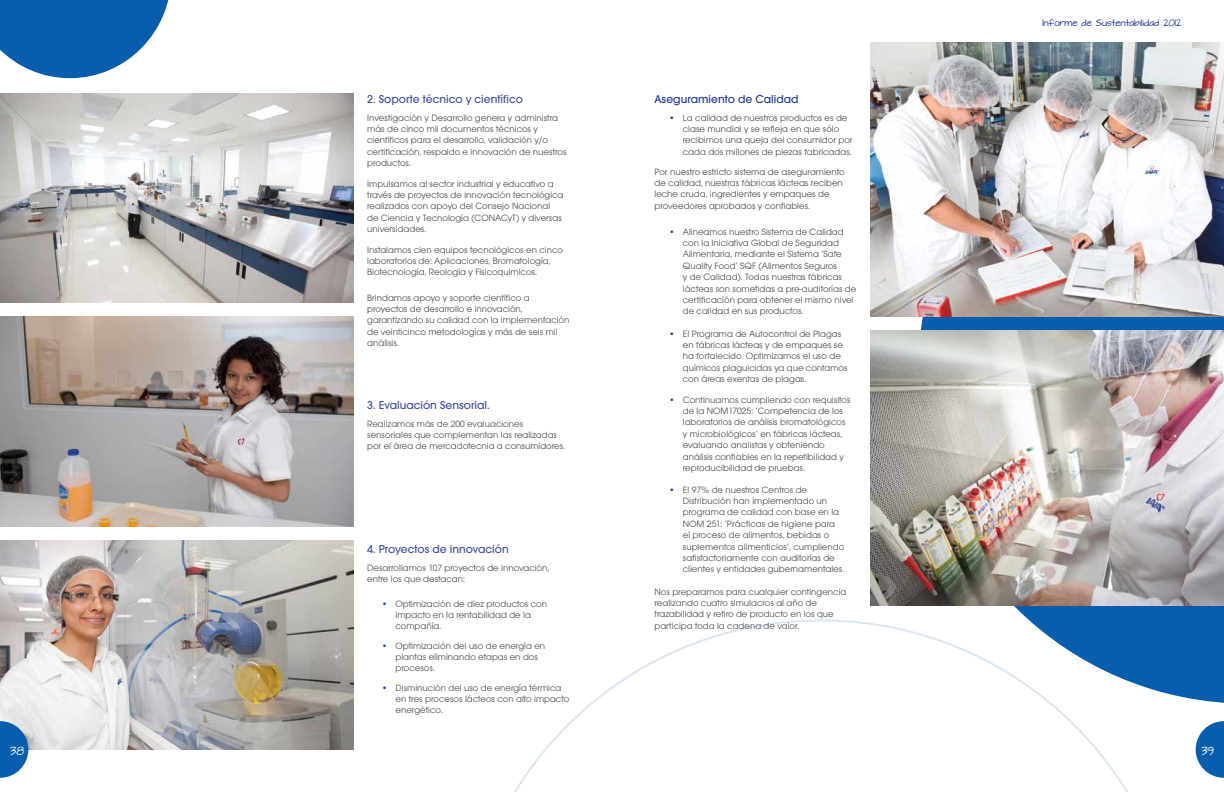
<style>
.page{position:relative;width:1224px;height:792px;background:#fff}
.page>*{position:absolute;margin:0;border:0;box-sizing:border-box;transform-origin:0 0}
.t1{font:500 12px "Avant Gard EF";color:#43519f}
.t2{font:500 12px "Avant Gard EF";color:#233d94}
.t3{font:10px "Architects Daughter";color:#fff}
.t4{font:9.5px/11.4px "Avant Gard EF";color:#4d4d4f}
.t5{font:8px "Architects Daughter";color:#233d94}
.s1{font-weight:500;color:#233d94}
</style>
<div class="page">
<svg style="left:1196px;top:721px;width:28px;height:57px"></svg>
<img style="left:0;top:93px;width:353px;height:210px">
<img style="left:0;top:317px;width:353px;height:209px">
<img style="left:0;top:540px;width:353px;height:209px">
<svg style="left:514px;top:619px;width:614px;height:173px"></svg>
<svg style="left:0;top:0;width:169px;height:78px"></svg>
<svg style="left:0;top:721px;width:28px;height:57px;background:#387cb9"></svg>
<svg style="left:918px;top:317px;width:306px;height:387px"></svg>
<img style="left:871px;top:43px;width:353px;height:274px">
<img style="left:871px;top:331px;width:353px;height:274px">
<p class="t3" style="left:10px;top:744px;width:15px">38</p>
<p class="t1" style="left:367px;top:92px;width:157px">2. Soporte técnico y científico</p>
<p class="t4" style="left:367px;top:112px;width:201px">Investigación y Desarrollo genera y administra más de cinco mil documentos técnicos y científicos para el desarrollo, validación y/o certificación, respaldo e innovación de nuestros productos.</p>
<p class="t4" style="left:367px;top:178px;width:198px">Impulsamos al sector industrial y educativo a través de proyectos de innovación tecnológica realizados con apoyo del Consejo Nacional de Ciencia y Tecnología (CONACyT) y diversas universidades.</p>
<p class="t4" style="left:367px;top:244px;width:197px">Instalamos cien equipos tecnológicos en cinco laboratorios de: Aplicaciones, Bromatología,<br>Biotecnología, Reología y Fisicoquímicos.</p>
<p class="t4" style="left:367px;top:292px;width:204px">Brindamos apoyo y soporte científico a proyectos de desarrollo e innovación, garantizando su calidad con la implementación de veinticinco metodologías y más de seis mil análisis.</p>
<p class="t1" style="left:367px;top:398px;width:124px">3. Evaluación Sensorial.</p>
<p class="t4" style="left:367px;top:418px;width:200px">Realizamos más de 200 evaluaciones sensoriales que complementan las realizadas por el área de mercadotecnia a consumidores.</p>
<p class="t1" style="left:367px;top:542px;width:143px">4. Proyectos de innovación</p>
<p class="t4" style="left:367px;top:562px;width:184px">Desarrollamos 107 proyectos de innovación, entre los que destacan:</p>
<p class="t4" style="left:396px;top:598px;width:153px;text-indent:-14px"><span class="s1">•</span> Optimización de diez productos con impacto en la rentabilidad de la compañía.</p>
<p class="t4" style="left:396px;top:640px;width:151px;text-indent:-14px"><span class="s1">•</span> Optimización del uso de energía en plantas eliminando etapas en dos procesos.</p>
<p class="t4" style="left:396px;top:682px;width:175px;text-indent:-14px"><span class="s1">•</span> Disminución del uso de energía térmica en tres procesos lácteos con alto impacto energético.</p>
<p class="t2" style="left:655px;top:92px;width:146px">Aseguramiento de Calidad</p>
<p class="t4" style="left:683px;top:112px;width:171px;text-indent:-14px"><span class="s1">•</span> La calidad de nuestros productos es de clase mundial y se refleja en que sólo recibimos una queja del consumidor por cada dos millones de piezas fabricadas.</p>
<p class="t4" style="left:655px;top:166px;width:192px">Por nuestro estricto sistema de aseguramiento de calidad, nuestras fábricas lácteas reciben leche cruda, ingredientes y empaques de proveedores aprobados y confiables.</p>
<p class="t4" style="left:683px;top:226px;width:175px;text-indent:-14px"><span class="s1">•</span> Alineamos nuestro Sistema de Calidad con la Iniciativa Global de Seguridad Alimentaria, mediante el Sistema ‘Safe Quality Food’ SQF (Alimentos Seguros<br>y de Calidad). Todas nuestras fábricas lácteas son sometidas a pre-auditorías de certificación para obtener el mismo nivel de calidad en sus productos.</p>
<p class="t4" style="left:683px;top:328px;width:166px;text-indent:-14px"><span class="s1">•</span> El Programa de Autocontrol de Plagas en fábricas lácteas y de empaques se ha fortalecido. Optimizamos el uso de químicos plaguicidas ya que contamos con áreas exentas de plagas.</p>
<p class="t4" style="left:683px;top:394px;width:169px;text-indent:-14px"><span class="s1">•</span> Continuamos cumpliendo con requisitos de la NOM17025: ‘Competencia de los laboratorios de análisis bromatológicos y microbiológicos’ en fábricas lácteas, evaluando analistas y obteniendo análisis confiables en la repetibilidad y reproducibilidad de pruebas.</p>
<p class="t4" style="left:683px;top:484px;width:163px;text-indent:-14px"><span class="s1">•</span> El 97% de nuestros Centros de Distribución han implementado un programa de calidad con base en la NOM 251: ‘Prácticas de higiene para el proceso de alimentos, bebidas o suplementos alimenticios’, cumpliendo satisfactoriamente con auditorías de clientes y entidades gubernamentales.</p>
<p class="t4" style="left:655px;top:586px;width:193px">Nos preparamos para cualquier contingencia realizando cuatro simulacros al año de trazabilidad y retiro de producto en los que participa toda la cadena de valor.</p>
<p class="t5" style="left:1043px;top:17px;width:140px">Informe de Sustentabilidad 2012</p>
<p class="t3" style="left:1202px;top:744px;width:14px">39</p>
</div>
